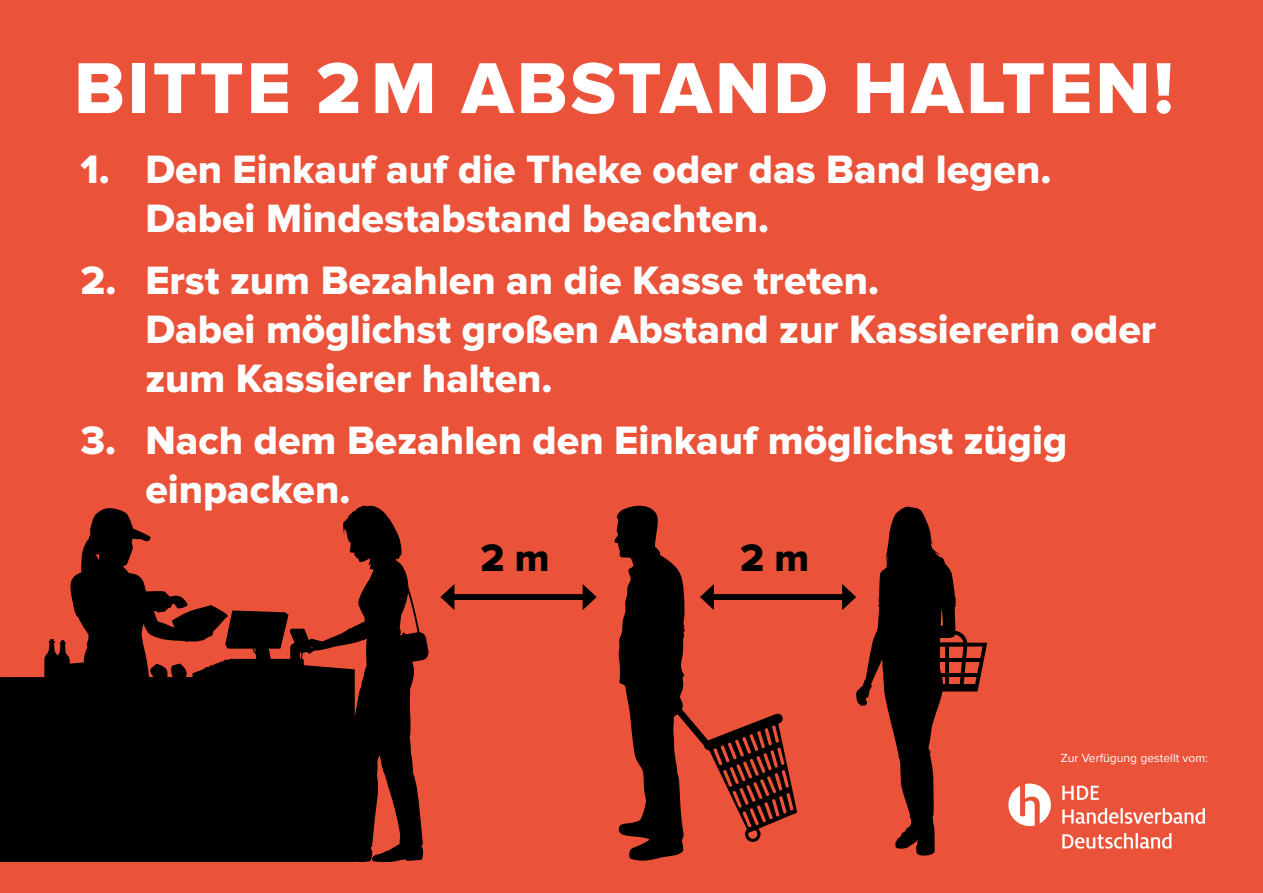
<style>
.page{position:relative;width:1263px;height:893px;background:#ea5239}
.page>*{position:absolute;margin:0;border:0;box-sizing:border-box;transform-origin:0 0}
.t1{font:74.7px "Proxima Nova Extrabld";letter-spacing:.04em;color:#fff}
.t2{font:41.1px/49.2px "Proxima Nova Extrabld";color:#fff}
.t3{font:39.75px "Proxima Nova Extrabld";color:#000}
.t4{font:12.15px "Proxima Nova";color:#fff}
</style>
<div class="page">
<div style="left:709px;top:594px;width:138px;height:6px;background:#000"></div>
<div style="left:449px;top:594px;width:139px;height:6px;background:#000"></div>
<svg style="left:440px;top:584px;width:14px;height:26px"></svg>
<svg style="left:583px;top:584px;width:14px;height:26px"></svg>
<svg style="left:842px;top:506px;width:145px;height:350px"></svg>
<div style="left:918px;top:684px;width:58px;height:6px;background:#000"></div>
<svg style="left:614px;top:505px;width:183px;height:356px"></svg>
<svg style="left:0;top:508px;width:254px;height:354px;fill:#000"></svg>
<svg style="left:254px;top:505px;width:175px;height:357px"></svg>
<svg style="left:1062px;top:833px;width:109px;height:16px"></svg>
<svg style="left:1062px;top:808px;width:143px;height:16px"></svg>
<svg style="left:1062px;top:786px;width:37px;height:14px"></svg>
<svg style="left:1008px;top:783px;width:43px;height:43px"></svg>
<h1 class="t1" style="left:74px;top:45px;width:1101px">BITTE 2 M ABSTAND HALTEN!</h1>
<p class="t2" style="left:145px;top:146px;width:908px;text-indent:-65px">1. Den Einkauf auf die Theke oder das Band legen.<br>Dabei Mindestabstand beachten.</p>
<p class="t2" style="left:145px;top:257px;width:1012px;text-indent:-65px">2. Erst zum Bezahlen an die Kasse treten.<br>Dabei möglichst großen Abstand zur Kassiererin oder zum Kassierer halten.</p>
<p class="t2" style="left:145px;top:417px;width:923px;text-indent:-65px">3. Nach dem Bezahlen den Einkauf möglichst zügig einpacken.</p>
<p class="t3" style="left:481px;top:535px;width:71px">2 m</p>
<p class="t3" style="left:740px;top:535px;width:71px">2 m</p>
<p class="t4" style="left:1061px;top:750px;width:149px">Zur Verfügung gestellt vom:</p>
</div>
